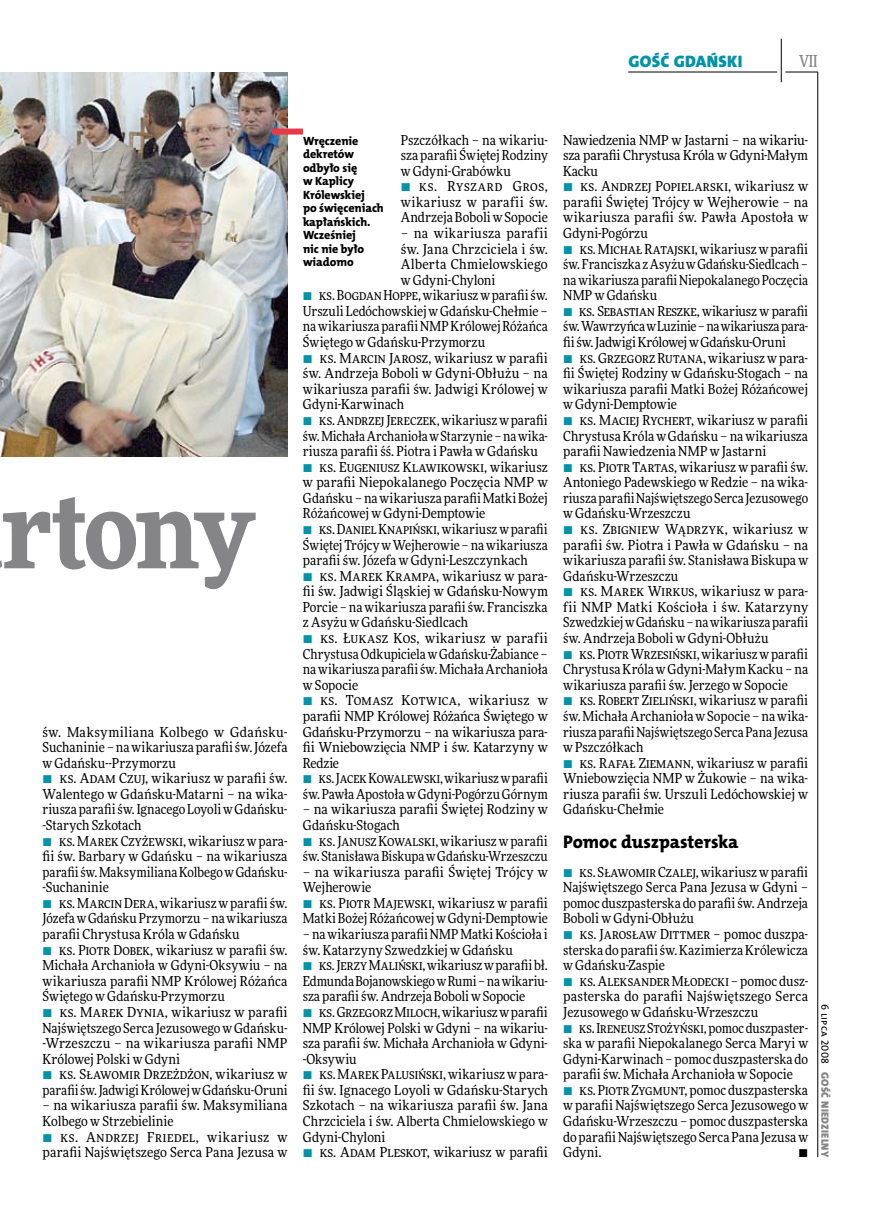
<style>
.page{position:relative;width:872px;height:1221px;background:#fff}
.page>*{position:absolute;margin:0;border:0;box-sizing:border-box;transform-origin:0 0}
.t1{font:900 108px "Freeday Narrow";letter-spacing:-.03em;color:#858486}
.t2{font:18.3px "The Mix HP8 Ex Bld";letter-spacing:-.01em;color:#000}
.t3{font:16.65px "The Mix HP9 Blk";letter-spacing:.02em;color:#0093aa}
.t4{font:500 16.5px "Freeday Narrow";color:#858486;scale:.9 1}
.t5{font:13.8px/15.6px "Freeday Narrow News";letter-spacing:.005em;color:#000;text-align:justify}
.t6{font:12px/13.5px "The Mix HP8 Ex Bld";letter-spacing:-.005em;color:#000}
.t7{font:10.5px "The Mix HP9 Blk";letter-spacing:.025em;color:#858486}
.t8{font:10.5px "The Mix HP5 Plain";letter-spacing:.015em;color:#000}
.s1{color:#0093aa}
</style>
<div class="page">
<hr style="left:817px;top:72px;width:1px;height:1084px;background:#000">
<hr style="left:781px;top:39px;width:1px;height:43px;background:#000">
<hr style="left:785px;top:72px;width:32px;height:1px;background:#000">
<hr style="left:628px;top:72px;width:149px;height:1px;background:#000">
<img style="left:0;top:72px;width:287px;height:384px">
<div style="left:272px;top:129px;width:31px;height:6px;background:#eb3848"></div>
<p class="t3" style="left:628px;top:50px;width:116px">GOŚĆ GDAŃSKI</p>
<p class="t4" style="left:799px;top:50px;width:22px">VII</p>
<h1 class="t1" style="left:2px;top:459px;width:254px">rtony</h1>
<p class="t5" style="left:43px;top:723px;width:246px">św. Maksymiliana Kolbego w Gdańsku-Suchaninie – na wikariusza parafii św. Józefa w Gdańsku--Przymorzu</p>
<p class="t5" style="left:43px;top:770px;width:246px"><span class="s1">•</span> ks. Adam Czuj, wikariusz w parafii św.<br>Walentego w Gdańsku-Matarni – na wika&shy;riusza parafii św. Ignacego Loyoli w Gdańsku--Starych Szkotach</p>
<p class="t5" style="left:43px;top:832px;width:246px"><span class="s1">•</span> ks. Marek Czyżewski, wikariusz w para&shy;fii św. Barbary w Gdańsku – na wikariusza parafii św. Maksymiliana Kolbego w Gdańsku--Suchaninie</p>
<p class="t5" style="left:43px;top:895px;width:246px"><span class="s1">•</span> ks. Marcin Dera, wikariusz w parafii św.<br>Józefa w Gdańsku Przymorzu – na wikariusza parafii Chrystusa Króla w Gdańsku</p>
<p class="t5" style="left:43px;top:941px;width:246px"><span class="s1">•</span> ks. Piotr Dobek, wikariusz w parafii św.<br>Michała Archanioła w Gdyni-Oksywiu – na wikariusza parafii NMP Królowej Różańca Świętego w Gdańsku-Przymorzu</p>
<p class="t5" style="left:43px;top:1004px;width:246px"><span class="s1">•</span> ks. Marek Dynia, wikariusz w parafii Najświętszego Serca Jezusowego w Gdańsku--Wrzeszczu – na wikariusza parafii NMP Królowej Polski w Gdyni</p>
<p class="t5" style="left:43px;top:1066px;width:246px"><span class="s1">•</span> ks. Sławomir Drzeżdżon, wikariusz w parafii św. Jadwigi Królowej w Gdańsku-Oruni</p>
<p class="t5" style="left:43px;top:1097px;width:246px">– na wikariusza parafii św. Maksymiliana<br>Kolbego w Strzebielinie</p>
<p class="t5" style="left:43px;top:1128px;width:246px"><span class="s1">•</span> ks. Andrzej Friedel, wikariusz w parafii Najświętszego Serca Pana Jezusa w</p>
<p class="t5" style="left:401px;top:132px;width:149px">Pszczółkach – na wikariu&shy;sza parafii Świętej Rodziny w Gdyni-Grabówku</p>
<p class="t5" style="left:401px;top:178px;width:148px"><span class="s1">•</span> ks. Ryszard Gros, wikariusz w parafii św.<br>Andrzeja Boboli w Sopocie</p>
<p class="t5" style="left:401px;top:225px;width:148px">– na wikariusza parafii św. Jana Chrzciciela i św.<br>Alberta Chmielowskiego w Gdyni-Chyloni</p>
<p class="t5" style="left:303px;top:287px;width:246px"><span class="s1">•</span> ks. Bogdan Hoppe, wikariusz w parafii św.<br>Urszuli Ledóchowskiej w Gdańsku-Chełmie – na wikariusza parafii NMP Królowej Różańca Świętego w Gdańsku-Przymorzu</p>
<p class="t5" style="left:303px;top:350px;width:246px"><span class="s1">•</span> ks. Marcin Jarosz, wikariusz w parafii św. Andrzeja Boboli w Gdyni-Obłużu – na wikariusza parafii św. Jadwigi Królowej w Gdyni-Karwinach</p>
<p class="t5" style="left:303px;top:412px;width:246px"><span class="s1">•</span> ks. Andrzej Jereczek, wikariusz w parafii św. Michała Archanioła w Starzynie – na wika&shy;riusza parafii śś. Piotra i Pawła w Gdańsku</p>
<p class="t5" style="left:303px;top:459px;width:246px"><span class="s1">•</span> ks. Eugeniusz Klawikowski, wikariusz w parafii Niepokalanego Poczęcia NMP w Gdańsku – na wikariusza parafii Matki Bożej Różańcowej w Gdyni-Demptowie</p>
<p class="t5" style="left:303px;top:521px;width:246px"><span class="s1">•</span> ks. Daniel Knapiński, wikariusz w parafii Świętej Trójcy w Wejherowie – na wikariusza parafii św. Józefa w Gdyni-Leszczynkach</p>
<p class="t5" style="left:303px;top:568px;width:246px"><span class="s1">•</span> ks. Marek Krampa, wikariusz w para&shy;fii św. Jadwigi Śląskiej w Gdańsku-Nowym Porcie – na wikariusza parafii św. Franciszka z Asyżu w Gdańsku-Siedlcach</p>
<p class="t5" style="left:303px;top:630px;width:246px"><span class="s1">•</span> ks. Łukasz Kos, wikariusz w parafii Chrystusa Odkupiciela w Gdańsku-Żabiance – na wikariusza parafii św. Michała Archanioła w Sopocie</p>
<p class="t5" style="left:303px;top:692px;width:246px"><span class="s1">•</span> ks. Tomasz Kotwica, wikariusz w parafii NMP Królowej Różańca Świętego w Gdańsku-Przymorzu – na wikariusza para&shy;fii Wniebowzięcia NMP i św. Katarzyny w Redzie</p>
<p class="t5" style="left:303px;top:770px;width:246px"><span class="s1">•</span> ks. Jacek Kowalewski, wikariusz w parafii św. Pawła Apostoła w Gdyni-Pogórzu Górnym</p>
<p class="t5" style="left:303px;top:801px;width:246px">– na wikariusza parafii Świętej Rodziny w<br>Gdańsku-Stogach</p>
<p class="t5" style="left:303px;top:832px;width:246px"><span class="s1">•</span> ks. Janusz Kowalski, wikariusz w parafii św. Stanisława Biskupa w Gdańsku-Wrzeszczu</p>
<p class="t5" style="left:303px;top:863px;width:246px">– na wikariusza parafii Świętej Trójcy w<br>Wejherowie</p>
<p class="t5" style="left:303px;top:895px;width:246px"><span class="s1">•</span> ks. Piotr Majewski, wikariusz w parafii<br>Matki Bożej Różańcowej w Gdyni-Demptowie</p>
<p class="t5" style="left:303px;top:926px;width:246px">– na wikariusza parafii NMP Matki Kościoła i św. Katarzyny Szwedzkiej w Gdańsku</p>
<p class="t5" style="left:303px;top:957px;width:246px"><span class="s1">•</span> ks. Jerzy Maliński, wikariusz w parafii bł.<br>Edmunda Bojanowskiego w Rumi – na wikariu&shy;sza parafii św. Andrzeja Boboli w Sopocie</p>
<p class="t5" style="left:303px;top:1004px;width:246px"><span class="s1">•</span> ks. Grzegorz Miloch, wikariusz w parafii NMP Królowej Polski w Gdyni – na wikariu&shy;sza parafii św. Michała Archanioła w Gdyni--Oksywiu</p>
<p class="t5" style="left:303px;top:1066px;width:246px"><span class="s1">•</span> ks. Marek Palusiński, wikariusz w para&shy;fii św. Ignacego Loyoli w Gdańsku-Starych Szkotach – na wikariusza parafii św. Jana Chrzciciela i św. Alberta Chmielowskiego w Gdyni-Chyloni</p>
<p class="t5" style="left:303px;top:1144px;width:246px"><span class="s1">•</span> ks. Adam Pleskot, wikariusz w parafii</p>
<p class="t6" style="left:303px;top:134px;width:82px">Wręczenie dekretów odbyło się<br>w Kaplicy<br>Królewskiej<br>po święceniach kapłańskich.<br>Wcześniej<br>nic nie było wiadomo</p>
<p class="t5" style="left:563px;top:132px;width:246px">Nawiedzenia NMP w Jastarni – na wikariu&shy;sza parafii Chrystusa Króla w Gdyni-Małym Kacku</p>
<p class="t5" style="left:563px;top:178px;width:246px"><span class="s1">•</span> ks. Andrzej Popielarski, wikariusz w parafii Świętej Trójcy w Wejherowie – na wikariusza parafii św. Pawła Apostoła w Gdyni-Pogórzu</p>
<p class="t5" style="left:563px;top:241px;width:246px"><span class="s1">•</span> ks. Michał Ratajski, wikariusz w parafii św. Franciszka z Asyżu w Gdańsku-Siedlcach – na wikariusza parafii Niepokalanego Poczęcia NMP w Gdańsku</p>
<p class="t5" style="left:563px;top:303px;width:246px"><span class="s1">•</span> ks. Sebastian Reszke, wikariusz w parafii św. Wawrzyńca w Luzinie – na wikariusza para&shy;fii św. Jadwigi Królowej w Gdańsku-Oruni</p>
<p class="t5" style="left:563px;top:350px;width:246px"><span class="s1">•</span> ks. Grzegorz Rutana, wikariusz w para&shy;fii Świętej Rodziny w Gdańsku-Stogach – na wikariusza parafii Matki Bożej Różańcowej w Gdyni-Demptowie</p>
<p class="t5" style="left:563px;top:412px;width:246px"><span class="s1">•</span> ks. Maciej Rychert, wikariusz w parafii Chrystusa Króla w Gdańsku – na wikariusza parafii Nawiedzenia NMP w Jastarni</p>
<p class="t5" style="left:563px;top:459px;width:246px"><span class="s1">•</span> ks. Piotr Tartas, wikariusz w parafii św.<br>Antoniego Padewskiego w Redzie – na wika&shy;riusza parafii Najświętszego Serca Jezusowego w Gdańsku-Wrzeszczu</p>
<p class="t5" style="left:563px;top:521px;width:246px"><span class="s1">•</span> ks. Zbigniew Wądrzyk, wikariusz w parafii św. Piotra i Pawła w Gdańsku – na wikariusza parafii św. Stanisława Biskupa w Gdańsku-Wrzeszczu</p>
<p class="t5" style="left:563px;top:583px;width:247px"><span class="s1">•</span> ks. Marek Wirkus, wikariusz w para&shy;fii NMP Matki Kościoła i św. Katarzyny Szwedzkiej w Gdańsku – na wikariusza parafii św. Andrzeja Boboli w Gdyni-Obłużu</p>
<p class="t5" style="left:563px;top:645px;width:246px"><span class="s1">•</span> ks. Piotr Wrzesiński, wikariusz w parafii Chrystusa Króla w Gdyni-Małym Kacku – na wikariusza parafii św. Jerzego w Sopocie</p>
<p class="t5" style="left:563px;top:692px;width:246px"><span class="s1">•</span> ks. Robert Zieliński, wikariusz w parafii św. Michała Archanioła w Sopocie – na wika&shy;riusza parafii Najświętszego Serca Pana Jezusa w Pszczółkach</p>
<p class="t5" style="left:563px;top:754px;width:246px"><span class="s1">•</span> ks. Rafał Ziemann, wikariusz w parafii Wniebowzięcia NMP w Żukowie – na wika&shy;riusza parafii św. Urszuli Ledóchowskiej w Gdańsku-Chełmie</p>
<h2 class="t2" style="left:563px;top:829px;width:177px">Pomoc duszpasterska</h2>
<p class="t5" style="left:563px;top:863px;width:246px"><span class="s1">•</span> ks. Sławomir Czalej, wikariusz w parafii Najświętszego Serca Pana Jezusa w Gdyni – pomoc duszpasterska do parafii św. Andrzeja Boboli w Gdyni-Obłużu</p>
<p class="t5" style="left:563px;top:926px;width:246px"><span class="s1">•</span> ks. Jarosław Dittmer – pomoc duszpa&shy;sterska do parafii św. Kazimierza Królewicza w Gdańsku-Zaspie</p>
<p class="t5" style="left:563px;top:972px;width:246px"><span class="s1">•</span> ks. Aleksander Młodecki – pomoc dusz&shy;pasterska do parafii Najświętszego Serca Jezusowego w Gdańsku-Wrzeszczu</p>
<p class="t5" style="left:563px;top:1019px;width:246px"><span class="s1">•</span> ks. Ireneusz Stożyński, pomoc duszpaster&shy;ska w parafii Niepokalanego Serca Maryi w Gdyni-Karwinach – pomoc duszpasterska do parafii św. Michała Archanioła w Sopocie</p>
<p class="t5" style="left:563px;top:1081px;width:246px"><span class="s1">•</span> ks. Piotr Zygmunt, pomoc duszpasterska w parafii Najświętszego Serca Jezusowego w Gdańsku-Wrzeszczu – pomoc duszpasterska do parafii Najświętszego Serca Pana Jezusa w Gdyni.</p>
<p class="t5" style="left:798px;top:1144px;width:11px">•</p>
<p class="t8" style="left:832px;top:1004px;width:61px;rotate:90deg">6 lipca 2008</p>
<p class="t7" style="left:832px;top:1071px;width:87px;rotate:90deg">GOŚĆ NIEDZIELNY</p>
</div>
